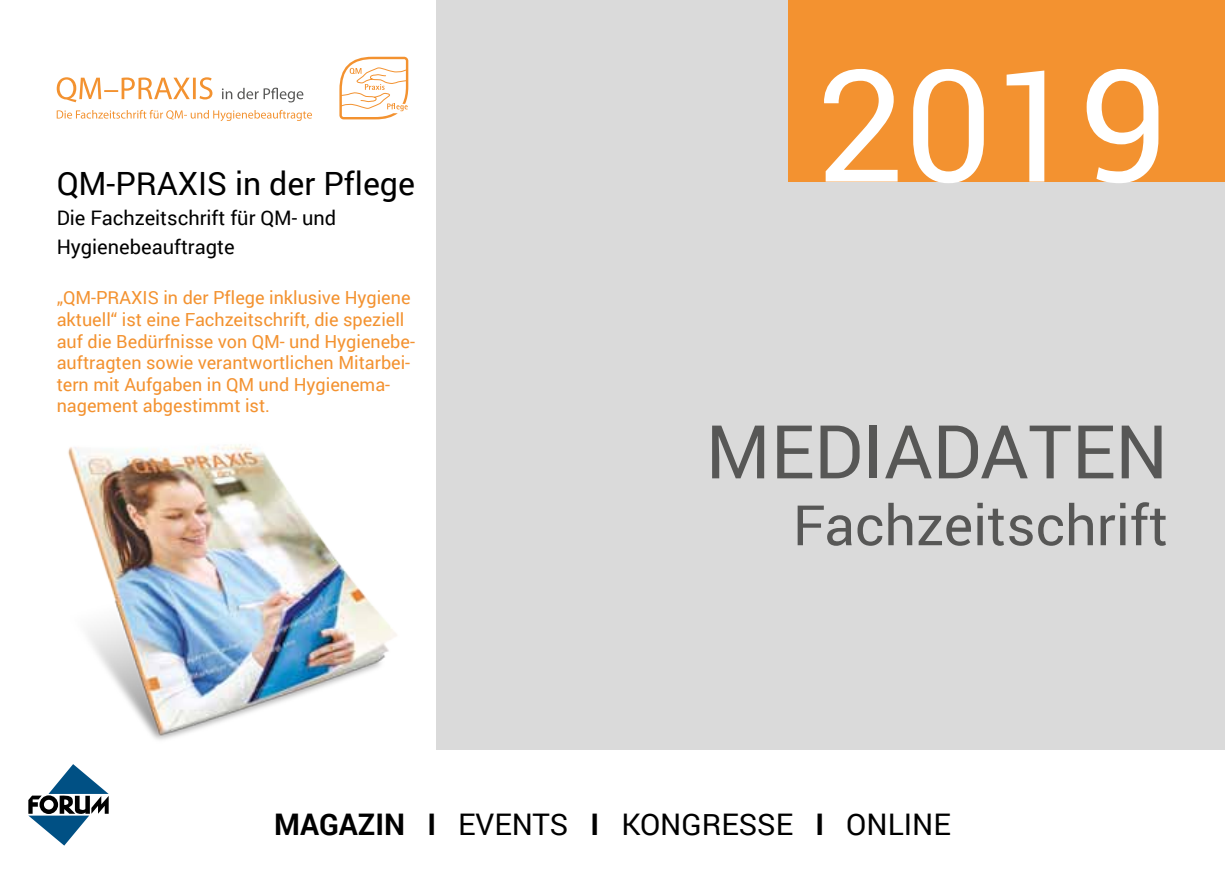
<style>
.page{position:relative;width:1225px;height:874px;background:#fff}
.page>*{position:absolute;margin:0;border:0;box-sizing:border-box;transform-origin:0 0}
.t1{font:156px "Roboto";color:#fff}
.t2{font:74.2px "Roboto";color:#575756}
.t3{font:55.6px "Roboto";color:#575756}
.t4{font:32px "Roboto";color:#000}
.t5{font:29.8px "Roboto";color:#000}
.t6{font:20px "Roboto";color:#000}
.t7{font:18px/21.6px "Roboto";color:#f39230}
.s1{font-weight:700}
</style>
<div class="page">
<div style="left:437px;top:0;width:788px;height:748px;background:#dadada"></div>
<div style="left:788px;top:0;width:437px;height:181px;background:#f39230"></div>
<img style="left:68px;top:444px;width:329px;height:296px">
<svg style="left:57px;top:77px;width:155px;height:25px"></svg>
<svg style="left:222px;top:88px;width:81px;height:14px"></svg>
<svg style="left:57px;top:110px;width:255px;height:11px"></svg>
<svg style="left:339px;top:57px;width:69px;height:62px"></svg>
<svg style="left:28px;top:764px;width:81px;height:81px"></svg>
<h3 class="t4" style="left:57px;top:161px;width:360px">QM-PRAXIS in der Pflege</h3>
<p class="t6" style="left:57px;top:204px;width:281px">Die Fachzeitschrift für QM- und</p>
<p class="t6" style="left:57px;top:232px;width:179px">Hygienebeauftragte</p>
<p class="t7" style="left:57px;top:286px;width:360px">„QM-PRAXIS in der Pflege inklusive Hygiene aktuell“ ist eine Fachzeitschrift, die speziell auf die Bedürfnisse von QM- und Hygienebe&shy;auftragten sowie verantwortlichen Mitarbei&shy;tern mit Aufgaben in QM und Hygienema&shy;nagement abgestimmt ist.</p>
<h1 class="t1" style="left:816px;top:16px;width:353px">2019</h1>
<h2 class="t2" style="left:705px;top:399px;width:464px">MEDIADATEN</h2>
<h3 class="t3" style="left:792px;top:486px;width:377px">Fachzeitschrift</h3>
<h3 class="t5" style="left:274px;top:803px;width:678px"><span class="s1">MAGAZIN I</span> EVENTS <span class="s1">I</span> KONGRESSE <span class="s1">I</span> ONLINE</h3>
</div>
